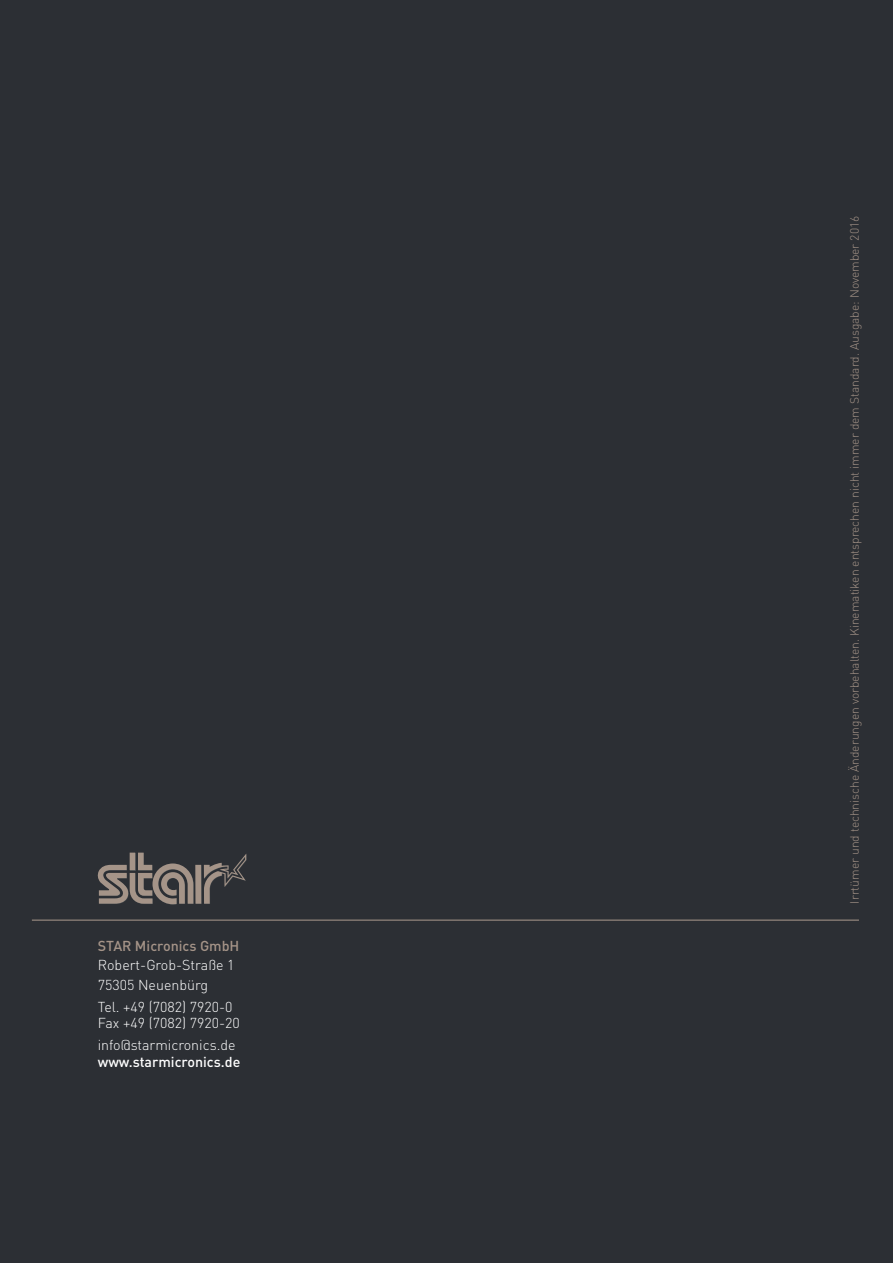
<style>
.page{position:relative;width:893px;height:1263px;background:#2c2f34}
.page>*{position:absolute;margin:0;border:0;box-sizing:border-box;transform-origin:0 0}
.t1{font:300 14.25px/20px "DIN";color:#fff}
.t2{font:500 14.25px "DIN";color:#fff}
.t3{font:500 14.25px "DIN";color:#a59488}
.t4{font:300 12px "DIN";color:#a59488}
</style>
<div class="page">
<svg style="left:98px;top:853px;width:149px;height:52px"></svg>
<hr style="left:32px;top:919px;width:827px;height:2px;background:#a59488">
<p class="t3" style="left:98px;top:936px;width:143px">STAR Micronics GmbH</p>
<p class="t1" style="left:98px;top:955px;width:138px">Robert-Grob-Straße 1<br>75305 Neuenbürg</p>
<p class="t1" style="left:98px;top:998px;width:144px;line-height:16.5px">Tel. +49 (7082) 7920-0<br>Fax +49 (7082) 7920-20</p>
<p class="t1" style="left:98px;top:1035px;width:139px">info@starmicronics.de</p>
<p class="t2" style="left:98px;top:1052px;width:144px">www.starmicronics.de</p>
<p class="t4" style="left:847px;top:904px;width:689px;rotate:-90deg">Irrtümer und technische Änderungen vorbehalten. Kinematiken entsprechen nicht immer dem Standard. Ausgabe: November 2016</p>
</div>
